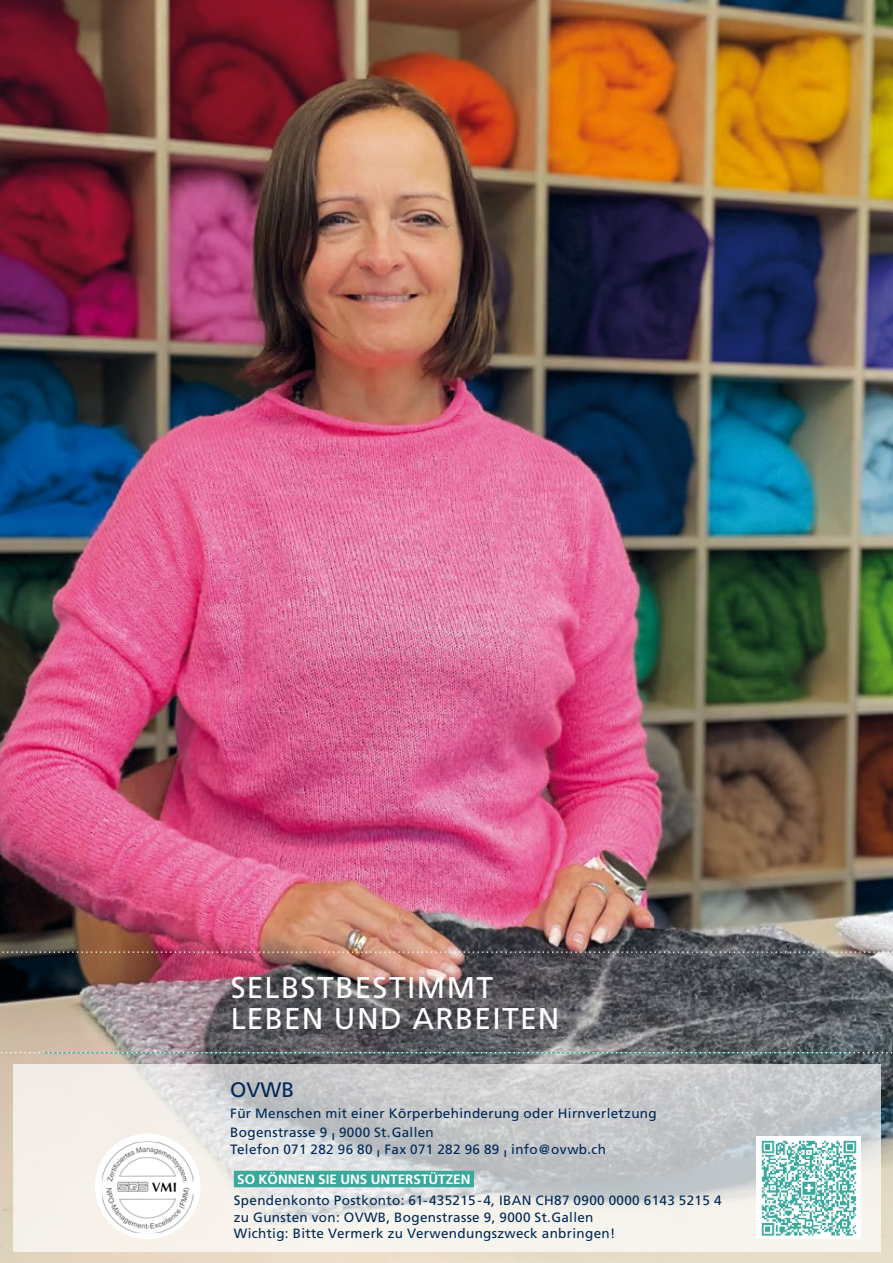
<style>
.page{position:relative;width:893px;height:1263px;background:#fff}
.page>*{position:absolute;margin:0;border:0;box-sizing:border-box;transform-origin:0 0}
.t1{font:30px/31.5px "Frutiger LT Std";letter-spacing:.045em;color:#fff}
.t2{font:21px "Frutiger LT Std";color:#002857}
.t3{font:13.5px/16.5px "Frutiger LT Std";letter-spacing:.025em;color:#002857}
.t4{font:700 13.5px "Frutiger LT Std";color:#fff}
</style>
<div class="page">
<img style="left:0;top:0;width:893px;height:1263px">
<svg style="left:13px;top:1064px;width:867px;height:187px;background:#dbdbda"></svg>
<svg style="left:0;top:1052px;width:893px;height:1px"></svg>
<img style="left:0;top:951px;width:893px;height:2px">
<div style="left:95px;top:1133px;width:105px;height:106px;background:#fff;border-radius:50%"></div>
<img style="left:102px;top:1141px;width:92px;height:92px">
<img style="left:757px;top:1136px;width:104px;height:103px">
<div style="left:234px;top:1171px;width:240px;height:16px;background:#3aa89b"></div>
<h1 class="t1" style="left:231px;top:972px;width:330px">SELBSTBESTIMMT<br>LEBEN UND ARBEITEN</h1>
<h2 class="t2" style="left:230px;top:1077px;width:66px">OVWB</h2>
<p class="t3" style="left:230px;top:1104px;width:428px;line-height:19.2px">Für Menschen mit einer Körperbehinderung oder Hirnverletzung<br>Bogenstrasse 9 ı 9000 St.Gallen</p>
<p class="t3" style="left:230px;top:1141px;width:377px">Telefon 071 282 96 80 ı Fax 071 282 96 89 ı info@ovwb.ch</p>
<p class="t4" style="left:237px;top:1171px;width:235px">SO KÖNNEN SIE UNS UNTERSTÜTZEN</p>
<p class="t3" style="left:234px;top:1192px;width:489px">Spendenkonto Postkonto: 61-435215-4, IBAN CH87 0900 0000 6143 5215 4 zu Gunsten von: OVWB, Bogenstrasse 9, 9000 St.Gallen<br>Wichtig: Bitte Vermerk zu Verwendungszweck anbringen!</p>
</div>
